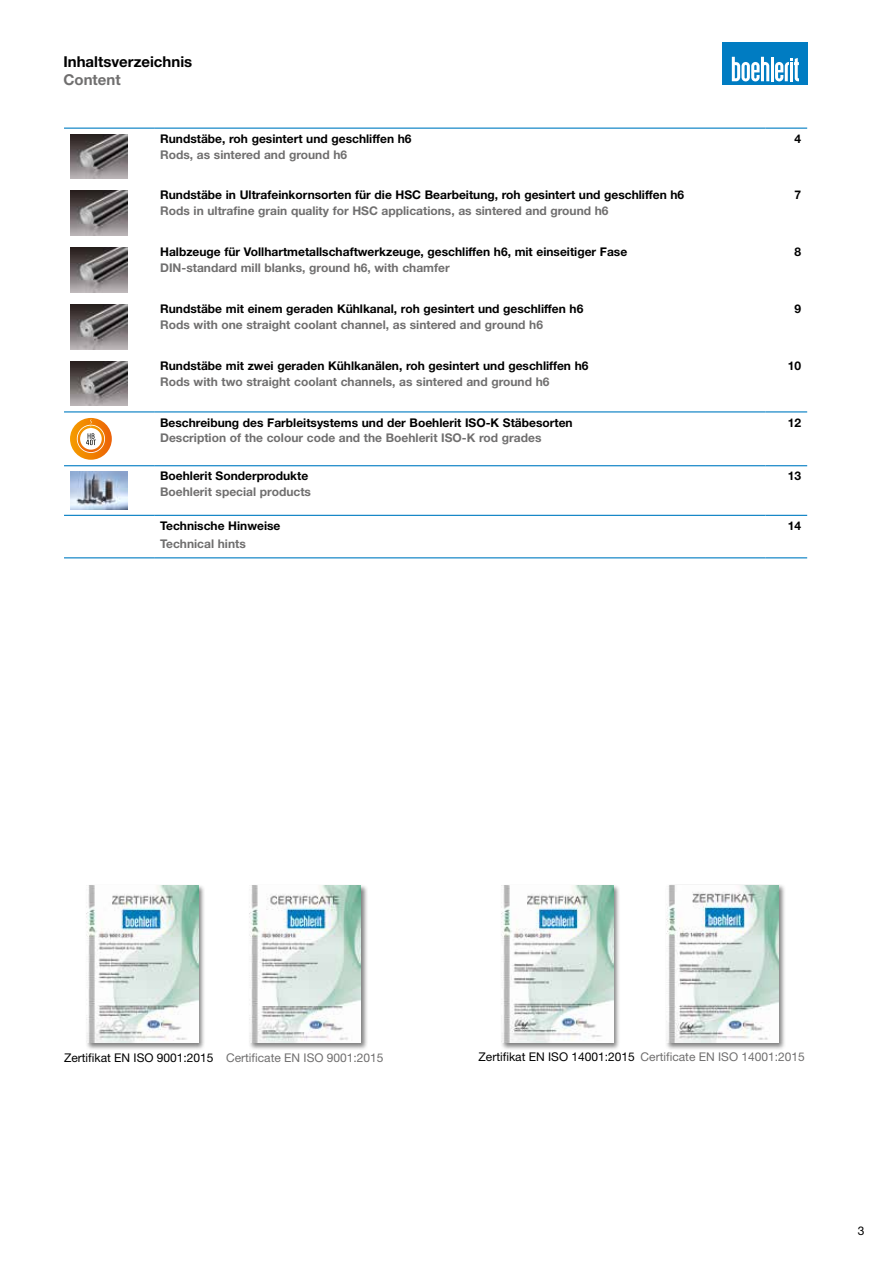
<style>
.page{position:relative;width:893px;height:1263px;background:#fff}
.page>*{position:absolute;margin:0;border:0;box-sizing:border-box;transform-origin:0 0}
.t1{font:700 15px "Helvetica Neue LT Pro";color:#000}
.t2{font:700 15px "Helvetica Neue LT Pro";color:#706f6f}
.t3{font:700 12px "Helvetica Neue LT Pro";color:#000}
.t4{font:700 12px "Helvetica Neue LT Pro";color:#706f6f}
.t5{font:12px "Helvetica Neue LT Pro";color:#706f6f}
.t6{font:12px "Helvetica Neue LT Pro";color:#000}
.s1{color:#000}
</style>
<div class="page">
<div style="left:85px;top:884px;width:120px;height:166px;background:#000;opacity:.5"></div>
<img style="left:87px;top:885px;width:111px;height:158px">
<div style="left:248px;top:884px;width:120px;height:166px;background:#000;opacity:.5"></div>
<img style="left:250px;top:885px;width:111px;height:158px">
<div style="left:500px;top:884px;width:121px;height:166px;background:#000;opacity:.5"></div>
<img style="left:502px;top:885px;width:111px;height:158px">
<div style="left:666px;top:884px;width:120px;height:166px;background:#000;opacity:.5"></div>
<img style="left:667px;top:885px;width:111px;height:158px">
<hr style="left:64px;top:128px;width:90px;height:1px;background:#007cc2">
<hr style="left:154px;top:128px;width:611px;height:1px;background:#007cc2">
<hr style="left:765px;top:128px;width:42px;height:1px;background:#007cc2">
<hr style="left:64px;top:411px;width:90px;height:1px;background:#007cc2">
<hr style="left:154px;top:411px;width:611px;height:1px;background:#007cc2">
<hr style="left:64px;top:465px;width:90px;height:1px;background:#007cc2">
<hr style="left:154px;top:465px;width:611px;height:1px;background:#007cc2">
<hr style="left:765px;top:465px;width:42px;height:1px;background:#007cc2">
<hr style="left:64px;top:515px;width:90px;height:1px;background:#007cc2">
<hr style="left:154px;top:515px;width:611px;height:1px;background:#007cc2">
<hr style="left:765px;top:515px;width:42px;height:1px;background:#007cc2">
<hr style="left:64px;top:557px;width:90px;height:1px;background:#007cc2">
<hr style="left:154px;top:557px;width:611px;height:1px;background:#007cc2">
<hr style="left:765px;top:557px;width:42px;height:1px;background:#007cc2">
<hr style="left:765px;top:411px;width:42px;height:1px;background:#007cc2">
<img style="left:70px;top:134px;width:57px;height:45px">
<img style="left:70px;top:191px;width:57px;height:45px">
<img style="left:70px;top:248px;width:57px;height:44px">
<img style="left:70px;top:304px;width:57px;height:45px">
<img style="left:70px;top:361px;width:57px;height:45px">
<svg style="left:70px;top:418px;width:42px;height:42px"></svg>
<img style="left:70px;top:472px;width:57px;height:37px">
<div style="left:723px;top:43px;width:85px;height:42px;background:#007cc2"></div>
<hr style="left:771px;top:57px;width:3px;height:24px;background:#fff">
<svg style="left:775px;top:58px;width:24px;height:23px"></svg>
<svg style="left:732px;top:57px;width:37px;height:24px"></svg>
<p class="t1" style="left:63px;top:52px;width:130px">Inhaltsverzeichnis</p>
<p class="t2" style="left:63px;top:70px;width:59px">Content</p>
<p class="t3" style="left:160px;top:131px;width:253px">Rundstäbe, roh gesintert und geschliffen h6</p>
<p class="t4" style="left:160px;top:147px;width:189px">Rods, as sintered and ground h6</p>
<p class="t3" style="left:794px;top:131px;width:8px">4</p>
<p class="t3" style="left:160px;top:188px;width:526px">Rundstäbe in Ultrafeinkornsorten für die HSC Bearbeitung, roh gesintert und geschliffen h6</p>
<p class="t4" style="left:160px;top:204px;width:450px">Rods in ultrafine grain quality for HSC applications, as sintered and ground h6</p>
<p class="t3" style="left:794px;top:188px;width:8px">7</p>
<p class="t3" style="left:160px;top:245px;width:469px">Halbzeuge für Vollhartmetallschaftwerkzeuge, geschliffen h6, mit einseitiger Fase</p>
<p class="t4" style="left:160px;top:260px;width:291px">DIN-standard mill blanks, ground h6, with chamfer</p>
<p class="t3" style="left:794px;top:245px;width:8px">8</p>
<p class="t3" style="left:160px;top:301px;width:425px">Rundstäbe mit einem geraden Kühlkanal, roh gesintert und geschliffen h6</p>
<p class="t4" style="left:160px;top:317px;width:384px">Rods with one straight coolant channel, as sintered and ground h6</p>
<p class="t3" style="left:794px;top:301px;width:8px">9</p>
<p class="t3" style="left:160px;top:358px;width:430px">Rundstäbe mit zwei geraden Kühlkanälen, roh gesintert und geschliffen h6</p>
<p class="t4" style="left:160px;top:374px;width:391px">Rods with two straight coolant channels, as sintered and ground h6</p>
<p class="t3" style="left:788px;top:358px;width:15px">10</p>
<p class="t3" style="left:160px;top:415px;width:414px">Beschreibung des Farbleitsystems und der Boehlerit ISO-K Stäbesorten</p>
<p class="t4" style="left:160px;top:431px;width:383px">Description of the colour code and the Boehlerit ISO-K rod grades</p>
<p class="t3" style="left:788px;top:415px;width:15px">12</p>
<p class="t3" style="left:160px;top:469px;width:150px">Boehlerit Sonderprodukte</p>
<p class="t4" style="left:160px;top:485px;width:152px">Boehlerit special products</p>
<p class="t3" style="left:788px;top:469px;width:15px">13</p>
<p class="t3" style="left:160px;top:518px;width:122px">Technische Hinweise</p>
<p class="t4" style="left:160px;top:536px;width:87px">Technical hints</p>
<p class="t3" style="left:788px;top:518px;width:15px">14</p>
<p class="t5" style="left:64px;top:1050px;width:321px"><span class="s1">Zertifikat EN ISO 9001:2015</span> Certificate EN ISO 9001:2015</p>
<p class="t5" style="left:479px;top:1049px;width:328px"><span class="s1">Zertifikat EN ISO 14001:2015</span> Certificate EN ISO 14001:2015</p>
<p class="t6" style="left:858px;top:1224px;width:8px">3</p>
</div>
